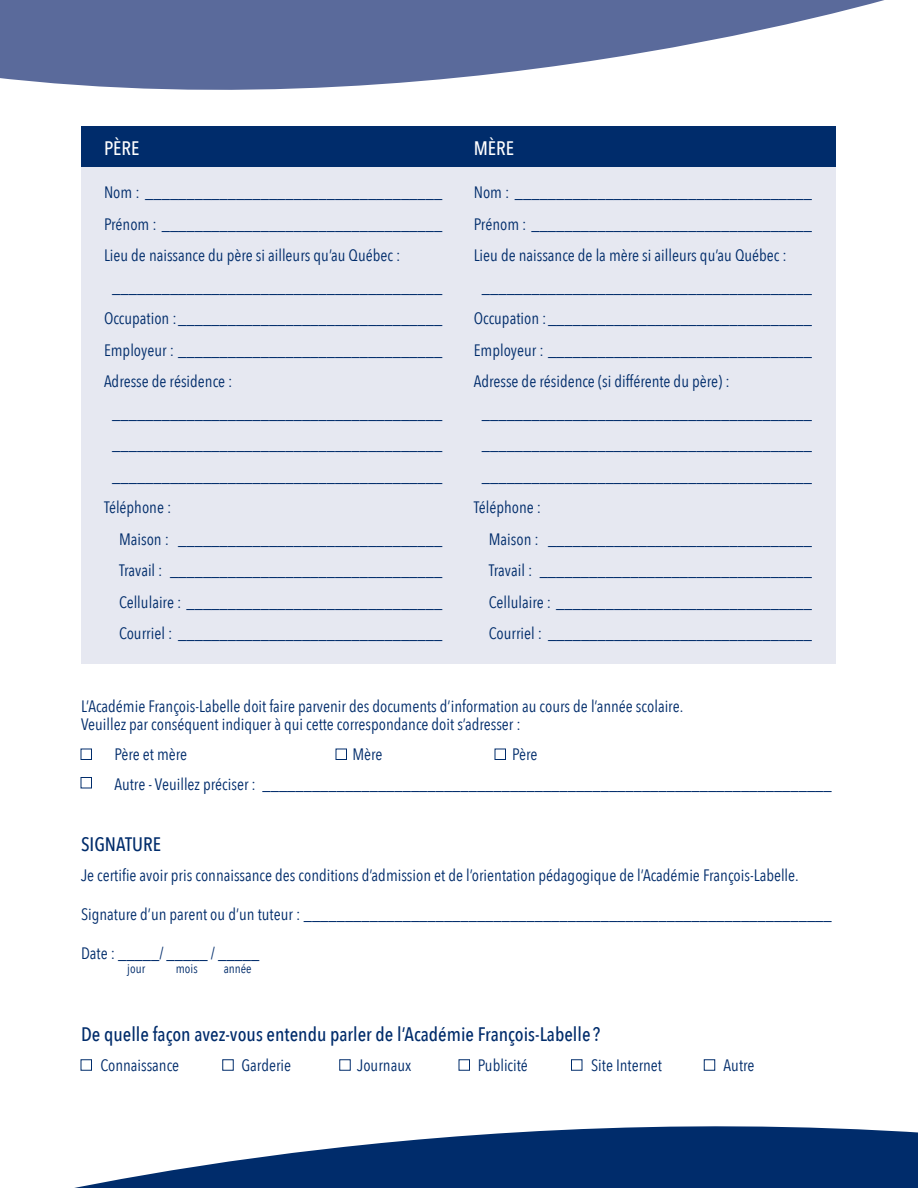
<style>
.page{position:relative;width:918px;height:1188px;background:#fff}
.page>*{position:absolute;margin:0;border:0;box-sizing:border-box;transform-origin:0 0}
.t1{font:500 19.5px "Avenir Next Condensed";color:#002c6b}
.t2{font:500 19.5px "Avenir Next Condensed";color:#fff}
.t3{font:16.5px/18px "Avenir Next Condensed";color:#002c6b}
.t4{font:12.75px "Avenir Next Condensed";color:#002c6b}
</style>
<div class="page">
<div style="left:81px;top:126px;width:755px;height:537px;background:#e6e8f1"></div>
<svg style="left:74px;top:1126px;width:844px;height:62px;fill:#002c6b"></svg>
<svg style="left:0;top:0;width:884px;height:90px;fill:#5a6a9b"></svg>
<div style="left:81px;top:126px;width:755px;height:40px;background:#002c6b"></div>
<div style="left:495px;top:749px;width:11px;height:11px;border:1px solid #002c6b"></div>
<div style="left:336px;top:749px;width:11px;height:11px;border:1px solid #002c6b"></div>
<div style="left:81px;top:749px;width:11px;height:11px;border:1px solid #002c6b"></div>
<div style="left:81px;top:777px;width:11px;height:11px;border:1px solid #002c6b"></div>
<div style="left:81px;top:1059px;width:11px;height:12px;border:1px solid #002c6b"></div>
<div style="left:459px;top:1059px;width:11px;height:12px;border:1px solid #002c6b"></div>
<div style="left:571px;top:1059px;width:11px;height:12px;border:1px solid #002c6b"></div>
<p class="t2" style="left:104px;top:137px;width:37px">PÈRE</p>
<p class="t2" style="left:474px;top:137px;width:42px">MÈRE</p>
<p class="t3" style="left:104px;top:183px;width:340px">Nom : ____________________________________</p>
<p class="t3" style="left:104px;top:214px;width:340px">Prénom : __________________________________</p>
<p class="t3" style="left:104px;top:246px;width:298px">Lieu de naissance du père si ailleurs qu’au Québec :</p>
<p class="t3" style="left:112px;top:277px;width:331px">________________________________________</p>
<p class="t3" style="left:104px;top:309px;width:340px">Occupation :________________________________</p>
<p class="t3" style="left:104px;top:340px;width:340px">Employeur : ________________________________</p>
<p class="t3" style="left:104px;top:372px;width:130px">Adresse de résidence :</p>
<p class="t3" style="left:112px;top:403px;width:331px">________________________________________</p>
<p class="t3" style="left:112px;top:435px;width:331px">________________________________________</p>
<p class="t3" style="left:112px;top:466px;width:331px">________________________________________</p>
<p class="t3" style="left:104px;top:498px;width:69px">Téléphone :</p>
<p class="t3" style="left:119px;top:529px;width:325px">Maison : ________________________________</p>
<p class="t3" style="left:119px;top:561px;width:325px">Travail : _________________________________</p>
<p class="t3" style="left:119px;top:592px;width:325px">Cellulaire : _______________________________</p>
<p class="t3" style="left:119px;top:624px;width:325px">Courriel : ________________________________</p>
<p class="t3" style="left:474px;top:183px;width:340px">Nom : ____________________________________</p>
<p class="t3" style="left:474px;top:214px;width:340px">Prénom : __________________________________</p>
<p class="t3" style="left:474px;top:246px;width:315px">Lieu de naissance de la mère si ailleurs qu’au Québec :</p>
<p class="t3" style="left:482px;top:277px;width:331px">________________________________________</p>
<p class="t3" style="left:474px;top:309px;width:340px">Occupation :________________________________</p>
<p class="t3" style="left:474px;top:340px;width:340px">Employeur : ________________________________</p>
<p class="t3" style="left:474px;top:372px;width:257px">Adresse de résidence (si différente du père) :</p>
<p class="t3" style="left:482px;top:403px;width:331px">________________________________________</p>
<p class="t3" style="left:482px;top:435px;width:331px">________________________________________</p>
<p class="t3" style="left:482px;top:466px;width:331px">________________________________________</p>
<p class="t3" style="left:474px;top:498px;width:69px">Téléphone :</p>
<p class="t3" style="left:489px;top:529px;width:325px">Maison : ________________________________</p>
<p class="t3" style="left:489px;top:561px;width:325px">Travail : _________________________________</p>
<p class="t3" style="left:489px;top:592px;width:325px">Cellulaire : _______________________________</p>
<p class="t3" style="left:489px;top:624px;width:325px">Courriel : ________________________________</p>
<p class="t3" style="left:81px;top:696px;width:604px">L’Académie François-Labelle doit faire parvenir des documents d’information au cours de l’année scolaire.<br>Veuillez par conséquent indiquer à qui cette correspondance doit s’adresser :</p>
<p class="t3" style="left:114px;top:744px;width:74px">Père et mère</p>
<p class="t3" style="left:352px;top:744px;width:32px">Mère</p>
<p class="t3" style="left:114px;top:738px;width:719px;line-height:30px;text-indent:398px">Père<br>Autre - Veuillez préciser : _____________________________________________________________________</p>
<p class="t1" style="left:81px;top:833px;width:82px">SIGNATURE</p>
<p class="t3" style="left:81px;top:866px;width:719px">Je certifie avoir pris connaissance des conditions d’admission et de l’orientation pédagogique de l’Académie François-Labelle.</p>
<p class="t3" style="left:81px;top:905px;width:752px">Signature d’un parent ou d’un tuteur : ________________________________________________________________</p>
<p class="t3" style="left:81px;top:944px;width:180px">Date : _____/ _____ / _____</p>
<p class="t4" style="left:127px;top:958px;width:19px">jour</p>
<p class="t4" style="left:176px;top:958px;width:23px">mois</p>
<p class="t4" style="left:224px;top:958px;width:29px">année</p>
<p class="t1" style="left:81px;top:1023px;width:521px">De quelle façon avez-vous entendu parler de l’Académie François-Labelle ?</p>
<p class="t3" style="left:100px;top:1056px;width:80px">Connaissance</p>
<p class="t3" style="left:241px;top:1056px;width:51px">Garderie</p>
<p class="t3" style="left:357px;top:1056px;width:56px">Journaux</p>
<p class="t3" style="left:478px;top:1056px;width:52px">Publicité</p>
<p class="t3" style="left:591px;top:1056px;width:73px">Site Internet</p>
<p class="t3" style="left:724px;top:1056px;width:32px">Autre</p>
</div>
